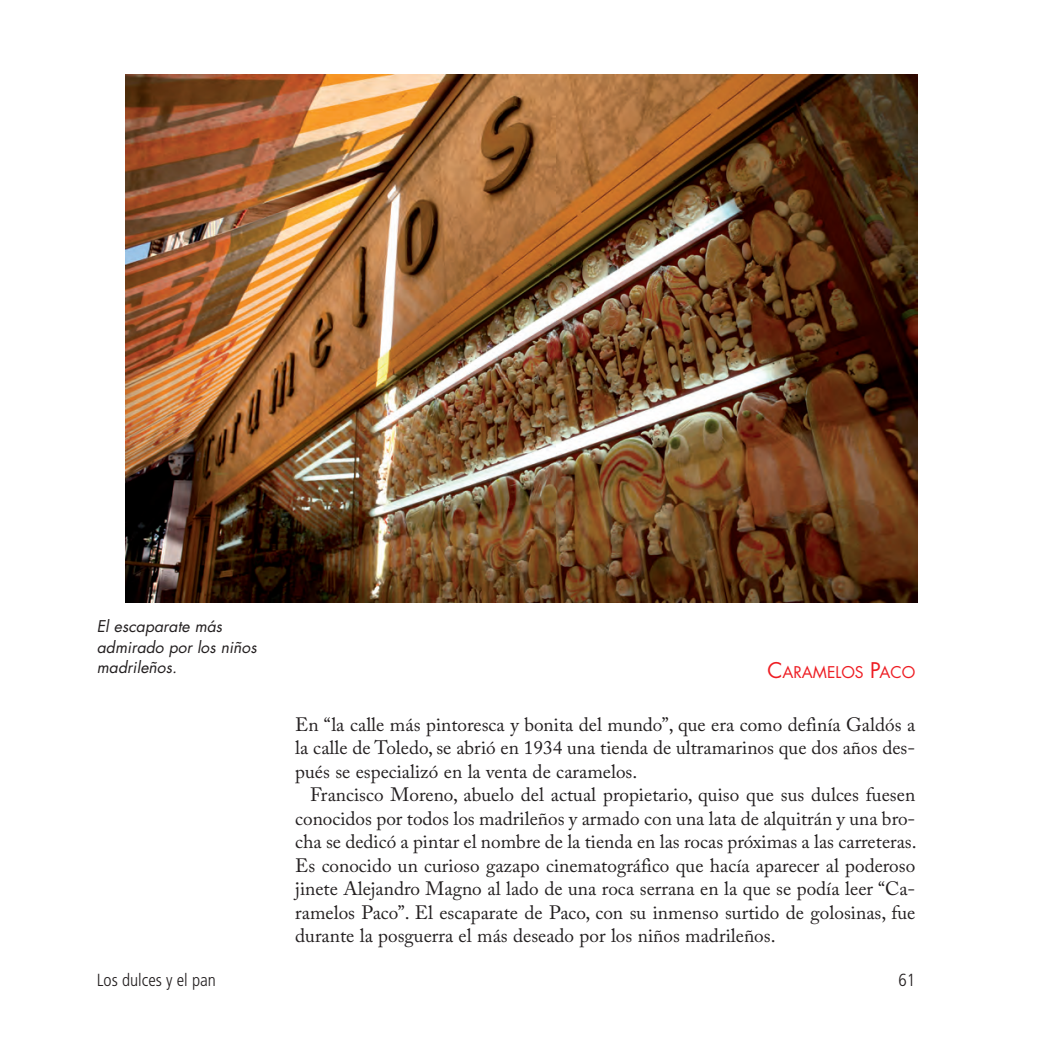
<style>
.page{position:relative;width:1037px;height:1043px;background:#fff}
.page>*{position:absolute;margin:0;border:0;box-sizing:border-box;transform-origin:0 0}
.t1{font:19.25px/23.4px "Adobe Caslon Pro";color:#231f20;text-align:justify}
.t2{font:300 condensed 17.5px "Frutiger LT Std";color:#231f20}
.t3{font:italic 15.75px/20.7px "Futura";color:#231f20}
.t4{font:15.75px "Futura";color:#ee1d23}
.s1{font-size:21px}
</style>
<div class="page">
<img style="left:126px;top:75px;width:791px;height:527px">
<p class="t3" style="left:97px;top:617px;width:164px">El escaparate más admirado por los niños madrileños.</p>
<p class="t4" style="left:767px;top:665px;width:149px"><span class="s1">C</span>ARAMELOS <span class="s1">P</span>ACO</p>
<p class="t1" style="left:295px;top:714px;width:622px">En “la calle más pintoresca y bonita del mundo”, que era como definía Galdós a la calle de Toledo, se abrió en 1934 una tienda de ultramarinos que dos años des&shy;pués se especializó en la venta de caramelos.</p>
<p class="t1" style="left:295px;top:785px;width:623px;text-indent:15px">Francisco Moreno, abuelo del actual propietario, quiso que sus dulces fuesen conocidos por todos los madrileños y armado con una lata de alquitrán y una bro&shy;cha se dedicó a pintar el nombre de la tienda en las rocas próximas a las carreteras.<br>Es conocido un curioso gazapo cinematográfico que hacía aparecer al poderoso jinete Alejandro Magno al lado de una roca serrana en la que se podía leer “Ca&shy;ramelos Paco”. El escaparate de Paco, con su inmenso surtido de golosinas, fue durante la posguerra el más deseado por los niños madrileños.</p>
<p class="t2" style="left:97px;top:970px;width:121px">Los dulces y el pan</p>
<p class="t2" style="left:899px;top:970px;width:18px">61</p>
</div>
